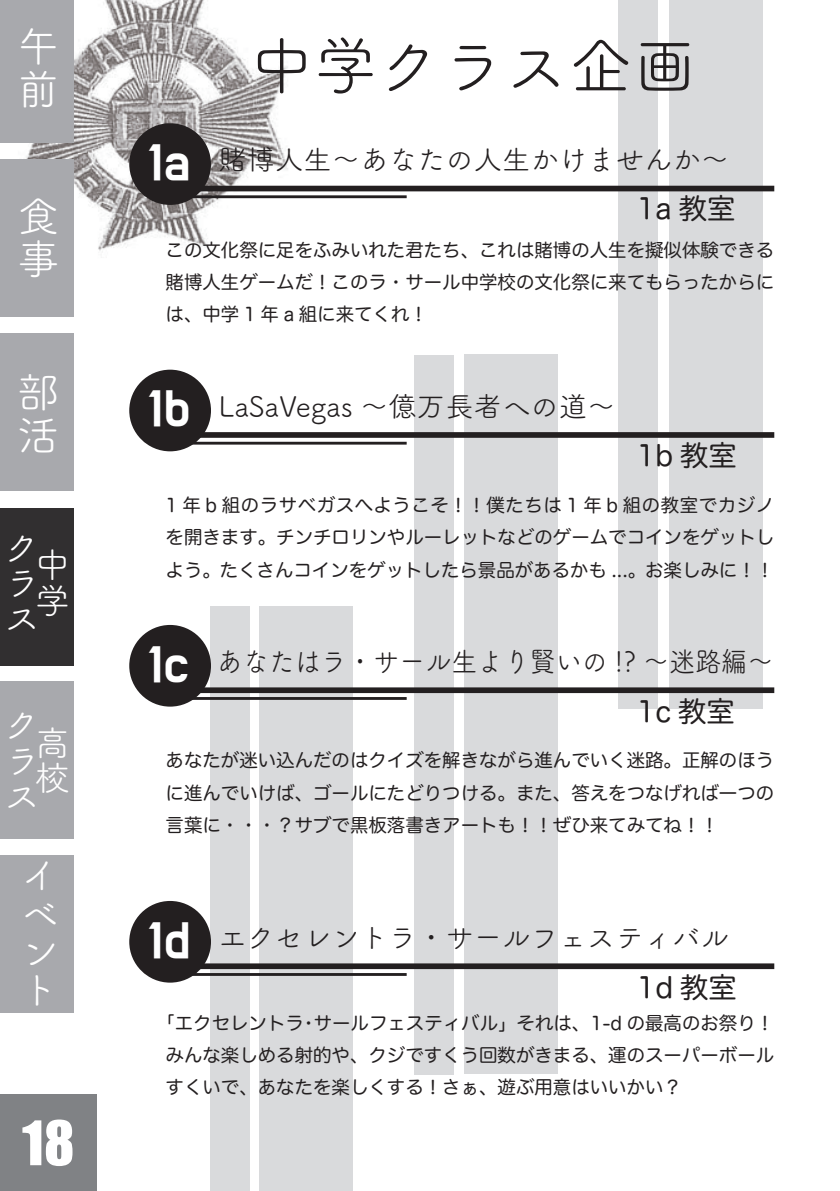
<style>
.page{position:relative;width:840px;height:1191px;background:#fff}
.page>*{position:absolute;margin:0;border:0;box-sizing:border-box;transform-origin:0 0}
.t1{font:63.8px "Tsuku A Rd Gothic";color:#231f20}
.t2{font:56.6px "Impact";color:#fff}
.t3{font:42.6px/42.6px "Tsuku B Rd Gothic";color:#fff}
.t4{font:38.2px/38.2px "Tsuku B Rd Gothic";color:#fff}
.t5{font:35.4px/35.4px "Tsuku B Rd Gothic";color:#fff;text-align:justify}
.t6{font:28.4px "Tsuku A Rd Gothic";color:#231f20}
.t7{font:28.4px "Tsuku A Rd Gothic";color:#231f20;scale:.92 1}
.t8{font:28.4px "Hira Maru Pro W4";color:#231f20}
.t9{font:18.4px/32.2px "Hira Maru Pro W4";color:#231f20;text-align:justify}
.s1{font-family:"BM Do Hyeon OTF";font-size:42.6px;color:#fff}
</style>
<div class="page">
<div style="left:0;top:1094px;width:96px;height:97px;background:#808285"></div>
<img style="left:0;top:0;width:310px;height:252px">
<div style="left:414px;top:355px;width:39px;height:719px;background:#d9dadc"></div>
<div style="left:618px;top:0;width:39px;height:708px;background:#d9dadc"></div>
<div style="left:209px;top:606px;width:40px;height:585px;background:#d9dadc"></div>
<div style="left:260px;top:606px;width:93px;height:585px;background:#d9dadc"></div>
<div style="left:669px;top:0;width:93px;height:708px;background:#d9dadc"></div>
<div style="left:464px;top:354px;width:93px;height:720px;background:#d9dadc"></div>
<div style="left:129px;top:123px;width:82px;height:82px;background:#231f20;border-radius:50%"></div>
<div style="left:199px;top:186px;width:574px;height:5px;background:#231f20"></div>
<hr style="left:172px;top:195px;width:234px;height:3px;background:#231f20">
<div style="left:129px;top:370px;width:82px;height:81px;background:#231f20;border-radius:50%"></div>
<div style="left:199px;top:432px;width:574px;height:6px;background:#231f20"></div>
<hr style="left:172px;top:442px;width:234px;height:2px;background:#231f20">
<div style="left:129px;top:625px;width:82px;height:81px;background:#231f20;border-radius:50%"></div>
<div style="left:199px;top:687px;width:574px;height:6px;background:#231f20"></div>
<hr style="left:172px;top:697px;width:234px;height:3px;background:#231f20">
<div style="left:129px;top:901px;width:82px;height:81px;background:#231f20;border-radius:50%"></div>
<div style="left:199px;top:963px;width:574px;height:6px;background:#231f20"></div>
<hr style="left:172px;top:973px;width:234px;height:3px;background:#231f20">
<div style="left:0;top:159px;width:74px;height:158px;background:#a8a9ad"></div>
<div style="left:0;top:0;width:74px;height:142px;background:#a8a9ad"></div>
<div style="left:0;top:855px;width:74px;height:157px;background:#a8a9ad"></div>
<div style="left:0;top:334px;width:74px;height:157px;background:#a8a9ad"></div>
<div style="left:0;top:508px;width:74px;height:157px;background:#312f30"></div>
<div style="left:0;top:681px;width:73px;height:158px;background:#a8a9ad"></div>
<h3 class="t3" style="left:17px;top:22px;width:40px">午前</h3>
<h3 class="t3" style="left:17px;top:193px;width:41px">食事</h3>
<h3 class="t3" style="left:17px;top:368px;width:41px">部活</h3>
<h3 class="t5" style="left:5px;top:527px;width:32px">クラス</h3>
<h3 class="t5" style="left:35px;top:545px;width:34px">中学</h3>
<h3 class="t5" style="left:5px;top:705px;width:32px">クラス</h3>
<h3 class="t5" style="left:35px;top:723px;width:35px">高校</h3>
<h3 class="t4" style="left:21px;top:853px;width:36px">イベント</h3>
<h2 class="t2" style="left:22px;top:1099px;width:54px">18</h2>
<h1 class="t1" style="left:250px;top:18px;width:448px">中学クラス企画</h1>
<h3 class="t6" style="left:146px;top:138px;width:584px"><span class="s1">1a</span> 賭博人生～あなたの人生かけませんか～</h3>
<h3 class="t8" style="left:636px;top:184px;width:100px">1a 教室</h3>
<p class="t9" style="left:165px;top:233px;width:610px">この文化祭に足をふみいれた君たち、これは賭博の人生を擬似体験できる賭博人生ゲームだ！このラ・サール中学校の文化祭に来てもらったからには、中学 1 年 a 組に来てくれ！</p>
<h3 class="t6" style="left:146px;top:385px;width:470px"><span class="s1">1b</span> LaSaVegas ～億万長者への道～</h3>
<h3 class="t8" style="left:636px;top:431px;width:101px">1b 教室</h3>
<p class="t9" style="left:165px;top:488px;width:610px">1 年 b 組のラサベガスへようこそ！！僕たちは 1 年 b 組の教室でカジノを開きます。チンチロリンやルーレットなどのゲームでコインをゲットしよう。たくさんコインをゲットしたら景品があるかも ...。お楽しみに！！</p>
<h3 class="t7" style="left:146px;top:640px;width:682px"><span class="s1">1c</span> あなたはラ・サール生より賢いの !? ～迷路編～</h3>
<h3 class="t8" style="left:636px;top:686px;width:99px">1c 教室</h3>
<p class="t9" style="left:165px;top:743px;width:610px">あなたが迷い込んだのはクイズを解きながら進んでいく迷路。正解のほうに進んでいけば、ゴールにたどりつける。また、答えをつなげれば一つの言葉に・・・？サブで黒板落書きアートも！！ぜひ来てみてね！！</p>
<h3 class="t6" style="left:146px;top:916px;width:584px"><span class="s1">1d</span> エクセレントラ・サールフェスティバル</h3>
<h3 class="t8" style="left:636px;top:962px;width:101px">1d 教室</h3>
<p class="t9" style="left:165px;top:1005px;width:610px;text-indent:-9px">「エクセレントラ・サールフェスティバル」それは、1-d の最高のお祭り！みんな楽しめる射的や、クジですくう回数がきまる、運のスーパーボールすくいで、あなたを楽しくする！さぁ、遊ぶ用意はいいかい？</p>
</div>
